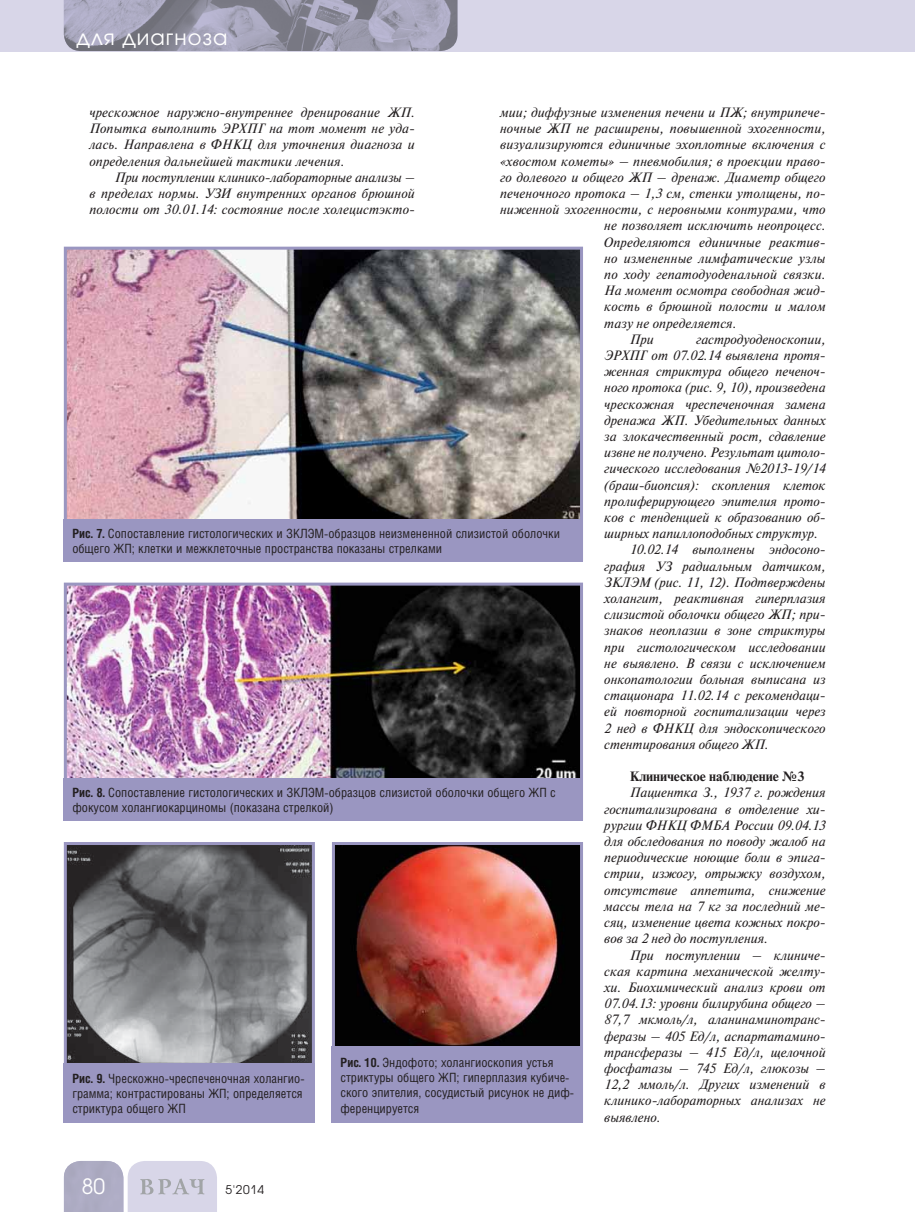
<style>
.page{position:relative;width:915px;height:1212px;background:#fff}
.page>*{position:absolute;margin:0;border:0;box-sizing:border-box;transform-origin:0 0}
.t1{font:21px "Avant Garde Gothic C";letter-spacing:.05em;color:#fff}
.t2{font:italic 13.5px/16.2px "Newton C";color:#231f20;text-align:justify}
.t3{font:700 13.5px "Newton C";color:#231f20}
.t4{font:12.75px/15.3px "Helios Cond";color:#231f20}
.t5{font:12px "Avant Garde Gothic C";color:#231f20}
.s1{font-weight:700}
</style>
<div class="page">
<div style="left:0;top:0;width:914px;height:51px;background:#d8d6e8"></div>
<svg style="left:64px;top:1161px;width:153px;height:51px;background:#c7c5d8"></svg>
<img style="left:64px;top:0;width:393px;height:51px">
<img style="left:68px;top:251px;width:511px;height:268px">
<div style="left:64px;top:247px;width:519px;height:314px;border:3px solid #9a96c1"></div>
<div style="left:64px;top:519px;width:519px;height:42px;background:#9a96c1"></div>
<img style="left:68px;top:587px;width:511px;height:191px">
<div style="left:64px;top:583px;width:519px;height:238px;border:3px solid #9a96c1"></div>
<div style="left:64px;top:778px;width:519px;height:43px;background:#9a96c1"></div>
<img style="left:68px;top:846px;width:243px;height:217px">
<div style="left:64px;top:842px;width:251px;height:281px;border:3px solid #9a96c1"></div>
<div style="left:64px;top:1063px;width:251px;height:60px;background:#9a96c1"></div>
<img style="left:336px;top:846px;width:243px;height:200px">
<div style="left:332px;top:842px;width:251px;height:281px;border:3px solid #9a96c1"></div>
<div style="left:332px;top:1046px;width:251px;height:77px;background:#9a96c1"></div>
<h1 class="t1" style="left:77px;top:27px;width:152px">для диагноза</h1>
<p class="t2" style="left:89px;top:106px;width:327px">чрескожное наружно-внутреннее дренирование ЖП.<br>Попытка выполнить ЭРХПГ на тот момент не уда&shy;лась. Направлена в ФНКЦ для уточнения диагноза и определения дальнейшей тактики лечения.</p>
<p class="t2" style="left:89px;top:170px;width:327px;text-indent:26px">При поступлении клинико-лабораторные анализы – в пределах нормы. УЗИ внутренних органов брюшной полости от 30.01.14: состояние после холецистэкто-</p>
<p class="t2" style="left:500px;top:106px;width:327px">мии; диффузные изменения печени и ПЖ; внутрипече-</p>
<p class="t2" style="left:500px;top:122px;width:327px">ночные ЖП не расширены, повышенной эхогенности,</p>
<p class="t2" style="left:500px;top:138px;width:327px">визуализируются единичные эхоплотные включения с</p>
<p class="t2" style="left:500px;top:154px;width:327px">«хвостом кометы» – пневмобилия; в проекции право-</p>
<p class="t2" style="left:500px;top:170px;width:327px">го долевого и общего ЖП – дренаж. Диаметр общего</p>
<p class="t2" style="left:500px;top:187px;width:327px">печеночного протока – 1,3 см, стенки утолщены, по-</p>
<p class="t2" style="left:500px;top:203px;width:327px">ниженной эхогенности, с неровными контурами, что</p>
<p class="t2" style="left:604px;top:219px;width:223px">не позволяет исключить неопроцесс.</p>
<p class="t2" style="left:604px;top:235px;width:223px">Определяются единичные реактив-</p>
<p class="t2" style="left:604px;top:251px;width:223px">но измененные лимфатические узлы</p>
<p class="t2" style="left:604px;top:268px;width:223px">по ходу гепатодуоденальной связки.</p>
<p class="t2" style="left:604px;top:284px;width:223px">На момент осмотра свободная жид-</p>
<p class="t2" style="left:604px;top:300px;width:223px">кость в брюшной полости и малом</p>
<p class="t2" style="left:604px;top:316px;width:134px">тазу не определяется.</p>
<p class="t2" style="left:629px;top:332px;width:25px">При</p>
<p class="t2" style="left:696px;top:332px;width:131px">гастродуоденоскопии,</p>
<p class="t2" style="left:604px;top:349px;width:223px">ЭРХПГ от 07.02.14 выявлена протя-</p>
<p class="t2" style="left:604px;top:365px;width:223px">женная стриктура общего печеноч-</p>
<p class="t2" style="left:604px;top:381px;width:223px">ного протока (рис. 9, 10), произведена</p>
<p class="t2" style="left:604px;top:397px;width:223px">чрескожная чреспеченочная замена</p>
<p class="t2" style="left:604px;top:413px;width:223px">дренажа ЖП. Убедительных данных</p>
<p class="t2" style="left:604px;top:430px;width:223px">за злокачественный рост, сдавление</p>
<p class="t2" style="left:604px;top:446px;width:223px">извне не получено. Результат цитоло-</p>
<p class="t2" style="left:604px;top:462px;width:223px">гического исследования №2013-19/14</p>
<p class="t2" style="left:604px;top:478px;width:223px">(браш-биопсия): скопления клеток</p>
<p class="t2" style="left:604px;top:494px;width:223px">пролиферирующего эпителия прото-</p>
<p class="t2" style="left:604px;top:511px;width:223px">ков с тенденцией к образованию об-</p>
<p class="t2" style="left:604px;top:527px;width:215px">ширных папиллоподобных структур.</p>
<p class="t2" style="left:629px;top:543px;width:197px">10.02.14 выполнены эндосоно-</p>
<p class="t2" style="left:604px;top:559px;width:223px">графия УЗ радиальным датчиком,</p>
<p class="t2" style="left:604px;top:575px;width:223px">ЗКЛЭМ (рис. 11, 12). Подтверждены</p>
<p class="t2" style="left:604px;top:592px;width:223px">холангит, реактивная гиперплазия</p>
<p class="t2" style="left:604px;top:608px;width:223px">слизистой оболочки общего ЖП; при-</p>
<p class="t2" style="left:604px;top:624px;width:223px">знаков неоплазии в зоне стриктуры</p>
<p class="t2" style="left:604px;top:640px;width:223px">при гистологическом исследовании</p>
<p class="t2" style="left:604px;top:656px;width:223px">не выявлено. В связи с исключением</p>
<p class="t2" style="left:604px;top:673px;width:223px">онкопатологии больная выписана из</p>
<p class="t2" style="left:604px;top:689px;width:223px">стационара 11.02.14 с рекомендаци-</p>
<p class="t2" style="left:604px;top:705px;width:223px">ей повторной госпитализации через</p>
<p class="t2" style="left:604px;top:721px;width:223px">2 нед в ФНКЦ для эндоскопического</p>
<p class="t2" style="left:604px;top:737px;width:166px">стентирования общего ЖП.</p>
<p class="t3" style="left:629px;top:771px;width:176px">Клиническое наблюдение №3</p>
<p class="t2" style="left:604px;top:786px;width:223px;text-indent:26px">Пациентка З., 1937 г. рождения госпитализирована в отделение хи&shy;рургии ФНКЦ ФМБА России 09.04.13 для обследования по поводу жалоб на периодические ноющие боли в эпига&shy;стрии, изжогу, отрыжку воздухом, отсутствие аппетита, снижение массы тела на 7 кг за последний ме&shy;сяц, изменение цвета кожных покро&shy;вов за 2 нед до поступления.</p>
<p class="t2" style="left:604px;top:948px;width:223px;text-indent:26px">При поступлении – клиниче&shy;ская картина механической желту&shy;хи. Биохимический анализ крови от 07.04.13: уровни билирубина общего – 87,7 мкмоль/л, аланинаминотранс&shy;феразы – 405 Ед/л, аспартатамино&shy;трансферазы – 415 Ед/л, щелочной фосфатазы – 745 Ед/л, глюкозы – 12,2 ммоль/л. Других изменений в клинико-лабораторных анализах не выявлено.</p>
<p class="t4" style="left:72px;top:527px;width:489px"><span class="s1">Рис. 7.</span> Сопоставление гистологических и ЗКЛЭМ-образцов неизмененной слизистой оболочки общего ЖП; клетки и межклеточные пространства показаны стрелками</p>
<p class="t4" style="left:72px;top:786px;width:485px"><span class="s1">Рис. 8.</span> Сопоставление гистологических и ЗКЛЭМ-образцов слизистой оболочки общего ЖП с фокусом холангиокарциномы (показана стрелкой)</p>
<p class="t4" style="left:340px;top:1056px;width:235px"><span class="s1">Рис. 10.</span> Эндофото; холангиоскопия устья стриктуры общего ЖП; гиперплазия кубиче&shy;ского эпителия, сосудистый рисунок не диф&shy;ференцируется</p>
<p class="t4" style="left:72px;top:1072px;width:234px"><span class="s1">Рис. 9.</span> Чрескожно-чреспеченочная холангио&shy;грамма; контрастированы ЖП; определяется стриктура общего ЖП</p>
<h1 class="t1" style="left:82px;top:1177px;width:25px">80</h1>
<p class="t5" style="left:225px;top:1184px;width:40px">5'2014</p>
</div>
